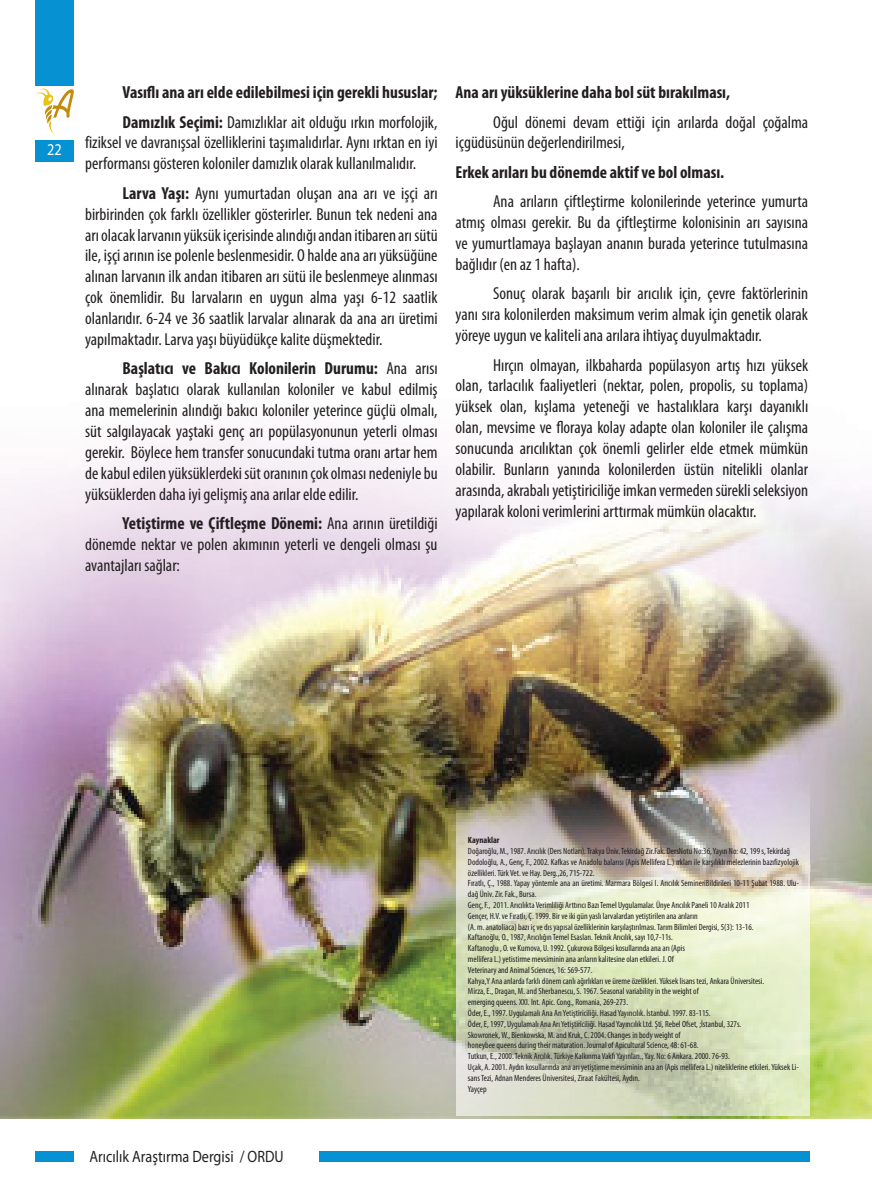
<style>
.page{position:relative;width:872px;height:1204px;background:#fff}
.page>*{position:absolute;margin:0;border:0;box-sizing:border-box;transform-origin:0 0}
.t1{font:condensed 17.4px/20.9px "Myriad Pro";color:#231f20;text-align:justify}
.t2{font:700 condensed 17.4px/29.4px "Myriad Pro";color:#231f20}
.t3{font:16.5px "Myriad Pro";color:#231f20;scale:.86 1}
.t4{font:16.5px "Myriad Pro";color:#fff;scale:.86 1}
.t5{font:condensed 9px/10.8px "Myriad Pro";color:#231f20}
.t6{font:700 condensed 9px "Myriad Pro";color:#231f20}
.s1{font-weight:400}
.s2{font-weight:700}
</style>
<div class="page">
<img style="left:0;top:436px;width:872px;height:682px">
<img style="left:456px;top:777px;width:353px;height:338px">
<div style="left:319px;top:1151px;width:490px;height:10px;background:#0691d2"></div>
<svg style="left:36px;top:88px;width:38px;height:47px"></svg>
<div style="left:36px;top:0;width:38px;height:85px;background:#0691d2"></div>
<div style="left:36px;top:140px;width:38px;height:22px;background:#0691d2"></div>
<div style="left:36px;top:1151px;width:38px;height:10px;background:#0691d2"></div>
<p class="t4" style="left:47px;top:140px;width:18px">22</p>
<p class="t2" style="left:123px;top:77px;width:316px">Vasıflı ana arı elde edilebilmesi için gerekli hususlar;<br>Damızlık Seçimi: <span class="s1">Damızlıklar ait olduğu ırkın morfolojik,</span></p>
<p class="t1" style="left:85px;top:132px;width:354px">fiziksel ve davranışsal özelliklerini taşımalıdırlar. Aynı ırktan en iyi performansı gösteren koloniler damızlık olarak kullanılmalıdır.</p>
<p class="t1" style="left:85px;top:182px;width:354px;text-indent:37px"><span class="s2">Larva Yaşı:</span> Aynı yumurtadan oluşan ana arı ve işçi arı birbirinden çok farklı özellikler gösterirler. Bunun tek nedeni ana arı olacak larvanın yüksük içerisinde alındığı andan itibaren arı sütü ile, işçi arının ise polenle beslenmesidir. O halde ana arı yüksüğüne alınan larvanın ilk andan itibaren arı sütü ile beslenmeye alınması çok önemlidir. Bu larvaların en uygun alma yaşı 6-12 saatlik olanlarıdır. 6-24 ve 36 saatlik larvalar alınarak da ana arı üretimi yapılmaktadır. Larva yaşı büyüdükçe kalite düşmektedir.</p>
<p class="t1" style="left:85px;top:358px;width:354px;text-indent:37px"><span class="s2">Başlatıcı ve Bakıcı Kolonilerin Durumu:</span> Ana arısı alınarak başlatıcı olarak kullanılan koloniler ve kabul edilmiş ana memelerinin alındığı bakıcı koloniler yeterince güçlü olmalı, süt salgılayacak yaştaki genç arı popülasyonunun yeterli olması gerekir. Böylece hem transfer sonucundaki tutma oranı artar hem de kabul edilen yüksüklerdeki süt oranının çok olması nedeniyle bu yüksüklerden daha iyi gelişmiş ana arılar elde edilir.</p>
<p class="t1" style="left:85px;top:512px;width:354px;text-indent:37px"><span class="s2">Yetiştirme ve Çiftleşme Dönemi:</span> Ana arının üretildiği dönemde nektar ve polen akımının yeterli ve dengeli olması şu avantajları sağlar:</p>
<p class="t2" style="left:455px;top:77px;width:276px">Ana arı yüksüklerine daha bol süt bırakılması,</p>
<p class="t1" style="left:455px;top:111px;width:354px;text-indent:37px">Oğul dönemi devam ettiği için arılarda doğal çoğalma içgüdüsünün değerlendirilmesi,</p>
<p class="t2" style="left:455px;top:157px;width:270px">Erkek arıları bu dönemde aktif ve bol olması.</p>
<p class="t1" style="left:455px;top:191px;width:354px;text-indent:37px">Ana arıların çiftleştirme kolonilerinde yeterince yumurta atmış olması gerekir. Bu da çiftleştirme kolonisinin arı sayısına ve yumurtlamaya başlayan ananın burada yeterince tutulmasına bağlıdır (en az 1 hafta).</p>
<p class="t1" style="left:455px;top:283px;width:354px;text-indent:37px">Sonuç olarak başarılı bir arıcılık için, çevre faktörlerinin yanı sıra kolonilerden maksimum verim almak için genetik olarak yöreye uygun ve kaliteli ana arılara ihtiyaç duyulmaktadır.</p>
<p class="t1" style="left:455px;top:354px;width:354px;text-indent:37px">Hırçın olmayan, ilkbaharda popülasyon artış hızı yüksek olan, tarlacılık faaliyetleri (nektar, polen, propolis, su toplama) yüksek olan, kışlama yeteneği ve hastalıklara karşı dayanıklı olan, mevsime ve floraya kolay adapte olan koloniler ile çalışma sonucunda arıcılıktan çok önemli gelirler elde etmek mümkün olabilir. Bunların yanında kolonilerden üstün nitelikli olanlar arasında, akrabalı yetiştiriciliğe imkan vermeden sürekli seleksiyon yapılarak koloni verimlerini arttırmak mümkün olacaktır.</p>
<p class="t3" style="left:90px;top:1146px;width:227px">Arıcılık Araştırma Dergisi / ORDU</p>
<p class="t6" style="left:468px;top:834px;width:33px">Kaynaklar</p>
<p class="t5" style="left:468px;top:845px;width:332px">Doğaroğlu, M., 1987. Arıcılık (Ders Notları). Trakya Üniv. Tekirdağ Zir.Fak. DersNotu No:36, Yayın No: 42, 199 s, Tekirdağ Dodoloğlu, A., Genç, F., 2002. Kafkas ve Anadolu balarısı (Apis Mellifera L.) ırkları ile karşılıklı melezlerinin bazıfizyolojik özellikleri. Türk Vet. ve Hay. Derg.,26, 715-722.<br>Fıratlı, Ç., 1988. Yapay yöntemle ana arı üretimi. Marmara Bölgesi I. Arıcılık SemineriBildirileri 10-11 Şubat 1988. Ulu&shy;dağ Üniv. Zir. Fak., Bursa.<br>Genç, F., 2011. Arıcılıkta Verimliliği Arttırıcı Bazı Temel Uygulamalar. Ünye Arıcılık Paneli 10 Aralık 2011<br>Gençer, H.V. ve Fıratlı, Ç. 1999. Bir ve iki gün yaslı larvalardan yetiştirilen ana arıların<br>(A. m. anatoliaca) bazı iç ve dıs yapısal özelliklerinin karşılaştırılması. Tarım Bilimleri Dergisi, 5(3): 13-16.<br>Kaftanoğlu, O., 1987, Arıcılığın Temel Esasları. Teknik Arıcılık, sayı 10,7-11s.<br>Kaftanoglu , O. ve Kumova, U. 1992. Çukurova Bölgesi kosullarında ana arı (Apis<br>mellifera L.) yetistirme mevsiminin ana arıların kalitesine olan etkileri. J. Of<br>Veterinary and Animal Sciences, 16: 569-577.<br>Kahya,Y Ana arılarda farklı dönem canlı ağırlıkları ve üreme özelikleri. Yüksek lisans tezi, Ankara Üniversitesi.<br>Mirza, E., Dragan, M. and Sherbanescu, S. 1967. Seasonal variability in the weight of<br>emerging queens. XXI. Int. Apic. Cong., Romania, 269-273.<br>Öder, E., 1997. Uygulamalı Ana Arı Yetiştiriciliği. Hasad Yayıncılık. İstanbul. 1997. 83-115.<br>Öder, E, 1997, Uygulamalı Ana Arı Yetiştiriciliği. Hasad Yayıncılık Ltd. Şti, Rebel Ofset, ;İstanbul, 327s.<br>Skowronek, W., Bienkowska, M. and Kruk, C. 2004. Changes in body weight of<br>honeybee queens during their maturation. Journal of Apicultural Science, 48: 61-68.<br>Tutkun, E., 2000. Teknik Arcılık. Türkiye Kalkınma Vakfı Yayınları., Yay. No: 6 Ankara. 2000. 76-93.<br>Uçak, A. 2001. Aydın kosullarında ana arı yetiştirme mevsiminin ana arı (Apis mellifera L.) niteliklerine etkileri. Yüksek Li&shy;sans Tezi, Adnan Menderes Üniversitesi, Ziraat Fakültesi, Aydın.<br>Yayçep</p>
</div>
